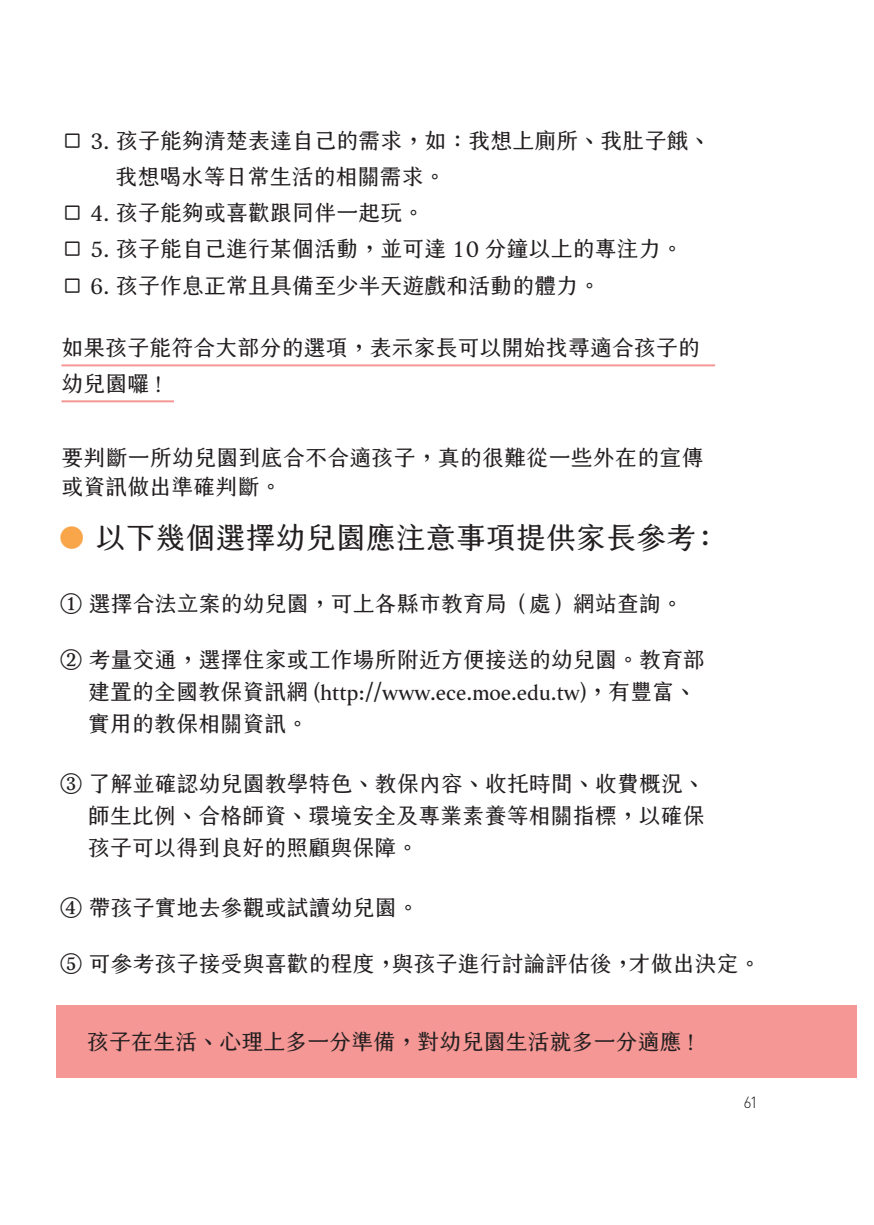
<style>
.page{position:relative;width:874px;height:1225px;background:#fff}
.page>*{position:absolute;margin:0;border:0;box-sizing:border-box;transform-origin:0 0}
.t1{font:30px "creamfont 1.0 Regular";color:#231f20}
.t2{font:22px/28px "creamfont 1.0 Regular";color:#231f20}
.t3{font:300 16px "DIN Pro";color:#231f20}
.s1{color:#f9a64a}
.s2{color:#f59795}
</style>
<div class="page">
<div style="left:57px;top:1004px;width:799px;height:73px;background:#f59795"></div>
<hr style="left:61px;top:364px;width:653px;height:2px;background:#f59795">
<hr style="left:61px;top:400px;width:113px;height:2px;background:#f59795">
<p class="t2" style="left:61px;top:124px;width:650px">□ 3. 孩子能夠清楚表達自己的需求，如：我想上廁所、我肚子餓、</p>
<p class="t2" style="left:116px;top:160px;width:332px">我想喝水等日常生活的相關需求。</p>
<p class="t2" style="left:61px;top:196px;width:364px">□ 4. 孩子能夠或喜歡跟同伴一起玩。</p>
<p class="t2" style="left:61px;top:232px;width:622px">□ 5. 孩子能自己進行某個活動，並可達 10 分鐘以上的專注力。</p>
<p class="t2" style="left:61px;top:268px;width:540px">□ 6. 孩子作息正常且具備至少半天遊戲和活動的體力。</p>
<p class="t2" style="left:61px;top:330px;width:640px">如果孩子能符合大部分的選項，表示家長可以開始找尋適合孩子的</p>
<p class="t2" style="left:61px;top:366px;width:102px">幼兒園囉 !</p>
<p class="t2" style="left:61px;top:441px;width:643px">要判斷一所幼兒園到底合不合適孩子，真的很難從一些外在的宣傳或資訊做出準確判斷。</p>
<p class="t1" style="left:57px;top:510px;width:664px"><span class="s1">●</span> 以下幾個選擇幼兒園應注意事項提供家長參考：</p>
<p class="t2" style="left:60px;top:587px;width:624px">① 選擇合法立案的幼兒園，可上各縣市教育局（處）網站查詢。</p>
<p class="t2" style="left:60px;top:643px;width:646px">② 考量交通，選擇住家或工作場所附近方便接送的幼兒園。教育部</p>
<p class="t2" style="left:88px;top:675px;width:609px">建置的全國教保資訊網 (http://www.ece.moe.edu.tw)，有豐富、</p>
<p class="t2" style="left:88px;top:707px;width:221px">實用的教保相關資訊。</p>
<p class="t2" style="left:60px;top:767px;width:646px">③ 了解並確認幼兒園教學特色、教保內容、收托時間、收費概況、</p>
<p class="t2" style="left:88px;top:799px;width:618px">師生比例、合格師資、環境安全及專業素養等相關指標，以確保</p>
<p class="t2" style="left:88px;top:831px;width:331px">孩子可以得到良好的照顧與保障。</p>
<p class="t2" style="left:60px;top:891px;width:360px">④ 帶孩子實地去參觀或試讀幼兒園。</p>
<p class="t2" style="left:60px;top:947px;width:701px">⑤ 可參考孩子接受與喜歡的程度，與孩子進行討論評估後，才做出決定。</p>
<p class="t2" style="left:59px;top:1024px;width:636px"><span class="s2">●</span> 孩子在生活、心理上多一分準備，對幼兒園生活就多一分適應 !</p>
<p class="t3" style="left:743px;top:1091px;width:16px">61</p>
</div>
